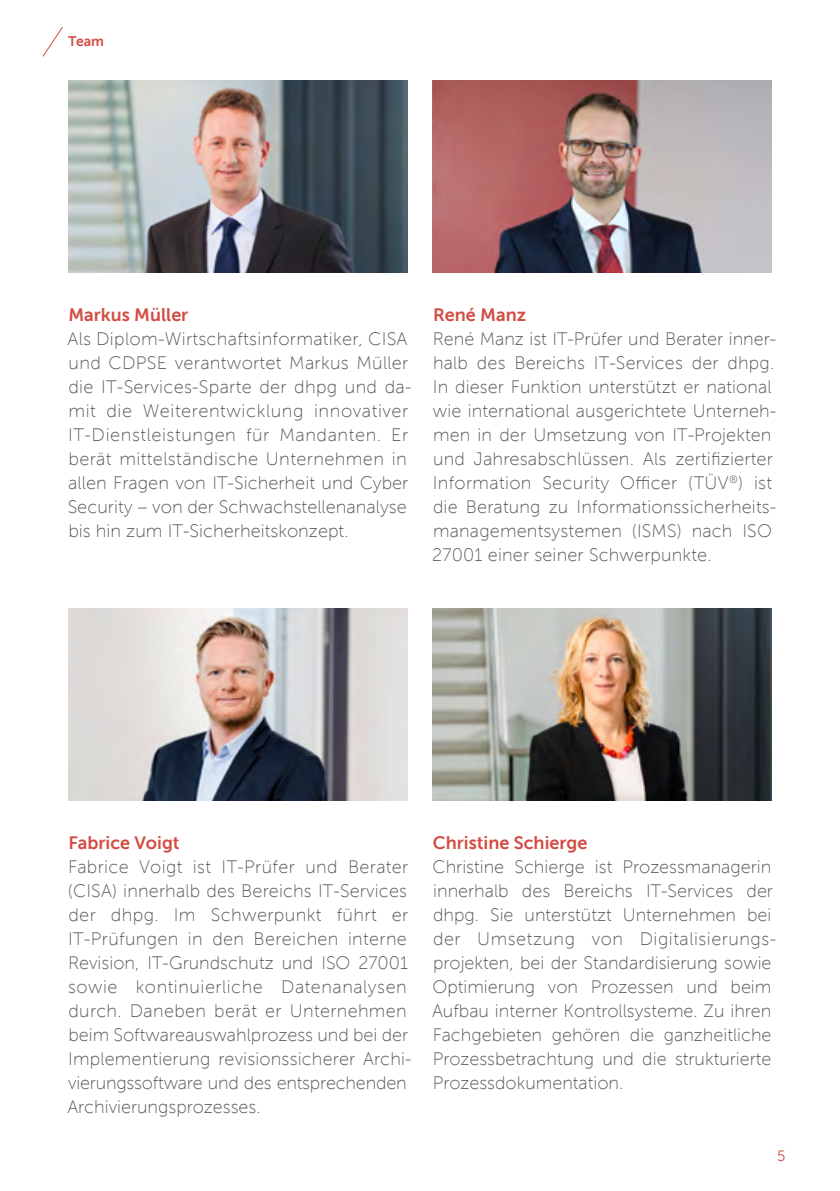
<style>
.page{position:relative;width:840px;height:1191px;background:#fff}
.page>*{position:absolute;margin:0;border:0;box-sizing:border-box;transform-origin:0 0}
.t1{font:18px/24px "Museofordhpg";letter-spacing:.005em;color:#575756}
.t2{font:800 18px "Museofordhpg";color:#d24d44}
.t3{font:700 15px "Museofordhpg";color:#d24d44}
.t4{font:800 14px "Museofordhpg";color:#d24d44}
</style>
<div class="page">
<svg style="left:42px;top:27px;width:21px;height:30px"></svg>
<img style="left:68px;top:609px;width:339px;height:192px">
<img style="left:68px;top:81px;width:339px;height:192px">
<img style="left:432px;top:81px;width:339px;height:192px">
<img style="left:432px;top:609px;width:339px;height:192px">
<p class="t4" style="left:68px;top:34px;width:37px">Team</p>
<p class="t2" style="left:68px;top:304px;width:121px">Markus Müller</p>
<p class="t1" style="left:67px;top:327px;width:345px">Als Diplom-Wirtschaftsinformatiker, CISA und CDPSE verantwortet Markus Müller die IT-Services-Sparte der dhpg und da&shy;mit die Weiterentwicklung innovativer IT-Dienstleistungen für Mandanten. Er berät mittelständische Unternehmen in allen Fragen von IT-Sicherheit und Cyber Security – von der Schwachstellenanalyse bis hin zum IT-Sicherheitskonzept.</p>
<p class="t2" style="left:433px;top:304px;width:95px">René Manz</p>
<p class="t1" style="left:432px;top:327px;width:345px">René Manz ist IT-Prüfer und Berater inner&shy;halb des Bereichs IT-Services der dhpg.<br>In dieser Funktion unterstützt er national wie international ausgerichtete Unterneh&shy;men in der Umsetzung von IT-Projekten und Jahresabschlüssen. Als zertifizierter Information Security Officer (TÜV<sup>®</sup>) ist die Beratung zu Informationssicherheits&shy;managementsystemen (ISMS) nach ISO 27001 einer seiner Schwerpunkte.</p>
<p class="t2" style="left:68px;top:832px;width:113px">Fabrice Voigt</p>
<p class="t1" style="left:67px;top:855px;width:345px">Fabrice Voigt ist IT-Prüfer und Berater (CISA) innerhalb des Bereichs IT-Services der dhpg. Im Schwerpunkt führt er IT-Prüfungen in den Bereichen interne Revision, IT-Grundschutz und ISO 27001 sowie kontinuierliche Datenanalysen durch. Daneben berät er Unternehmen beim Softwareauswahlprozess und bei der Implementierung revisionssicherer Archi&shy;vierungssoftware und des entsprechenden Archivierungsprozesses.</p>
<p class="t2" style="left:432px;top:832px;width:156px">Christine Schierge</p>
<p class="t1" style="left:432px;top:855px;width:344px">Christine Schierge ist Prozessmanagerin innerhalb des Bereichs IT-Services der dhpg. Sie unterstützt Unternehmen bei der Umsetzung von Digitalisierungs&shy;projekten, bei der Standardisierung sowie Optimierung von Prozessen und beim Aufbau interner Kontrollsysteme. Zu ihren Fachgebieten gehören die ganzheitliche Prozessbetrachtung und die strukturierte Prozessdokumentation.</p>
<p class="t3" style="left:776px;top:1147px;width:10px">5</p>
</div>
